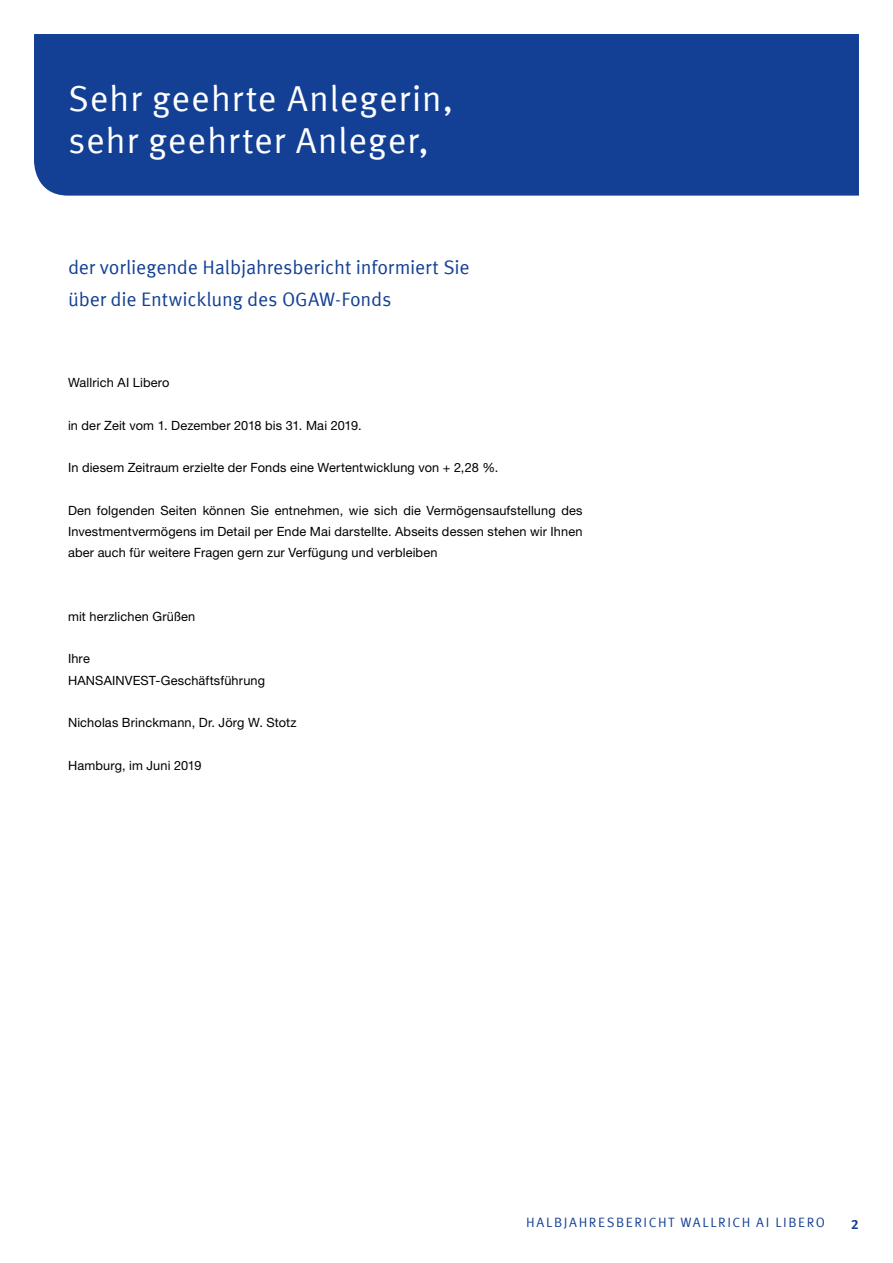
<style>
.page{position:relative;width:893px;height:1263px;background:#fff}
.page>*{position:absolute;margin:0;border:0;box-sizing:border-box;transform-origin:0 0}
.t1{font:36px/42.5px "Meta Offc Pro Norm";letter-spacing:.02em;color:#fff}
.t2{font:19.5px/32px "Meta Offc Pro Norm";letter-spacing:-.01em;color:#134094}
.t3{font:13.5px "Meta Offc Pro Norm";letter-spacing:.12em;color:#134094}
.t4{font:700 13.5px "Meta Offc Pro";color:#134094}
.t5{font:12.75px/21.3px "Helvetica Neue LTW1 G";letter-spacing:.01em;color:#000;text-align:justify}
</style>
<div class="page">
<div style="left:34px;top:34px;width:825px;height:162px;background:#134094"></div>
<h1 class="t1" style="left:68px;top:75px;width:387px">Sehr geehrte Anlegerin, sehr geehrter Anleger,</h1>
<h2 class="t2" style="left:68px;top:250px;width:403px">der vorliegende Halbjahresbericht informiert Sie über die Entwicklung des OGAW-Fonds</h2>
<p class="t5" style="left:68px;top:372px;width:103px">Wallrich AI Libero</p>
<p class="t5" style="left:68px;top:414px;width:295px">in der Zeit vom 1. Dezember 2018 bis 31. Mai 2019.</p>
<p class="t5" style="left:68px;top:457px;width:432px">In diesem Zeitraum erzielte der Fonds eine Wertentwicklung von + 2,28 %.</p>
<p class="t5" style="left:68px;top:499px;width:516px">Den folgenden Seiten können Sie entnehmen, wie sich die Vermögensaufstellung des Investmentvermögens im Detail per Ende Mai darstellte. Abseits dessen stehen wir Ihnen aber auch für weitere Fragen gern zur Verfügung und verbleiben</p>
<p class="t5" style="left:68px;top:606px;width:129px">mit herzlichen Grüßen</p>
<p class="t5" style="left:68px;top:648px;width:199px">Ihre<br>HANSAINVEST-Geschäftsführung</p>
<p class="t5" style="left:68px;top:712px;width:230px">Nicholas Brinckmann, Dr. Jörg W. Stotz</p>
<p class="t5" style="left:68px;top:754px;width:135px">Hamburg, im Juni 2019</p>
<p class="t3" style="left:526px;top:1211px;width:176px">HALBJAHRESBERICHT Wallrich</p>
<p class="t3" style="left:756px;top:1211px;width:36px">AI Libero</p>
<p class="t4" style="left:851px;top:1214px;width:9px">2</p>
</div>
